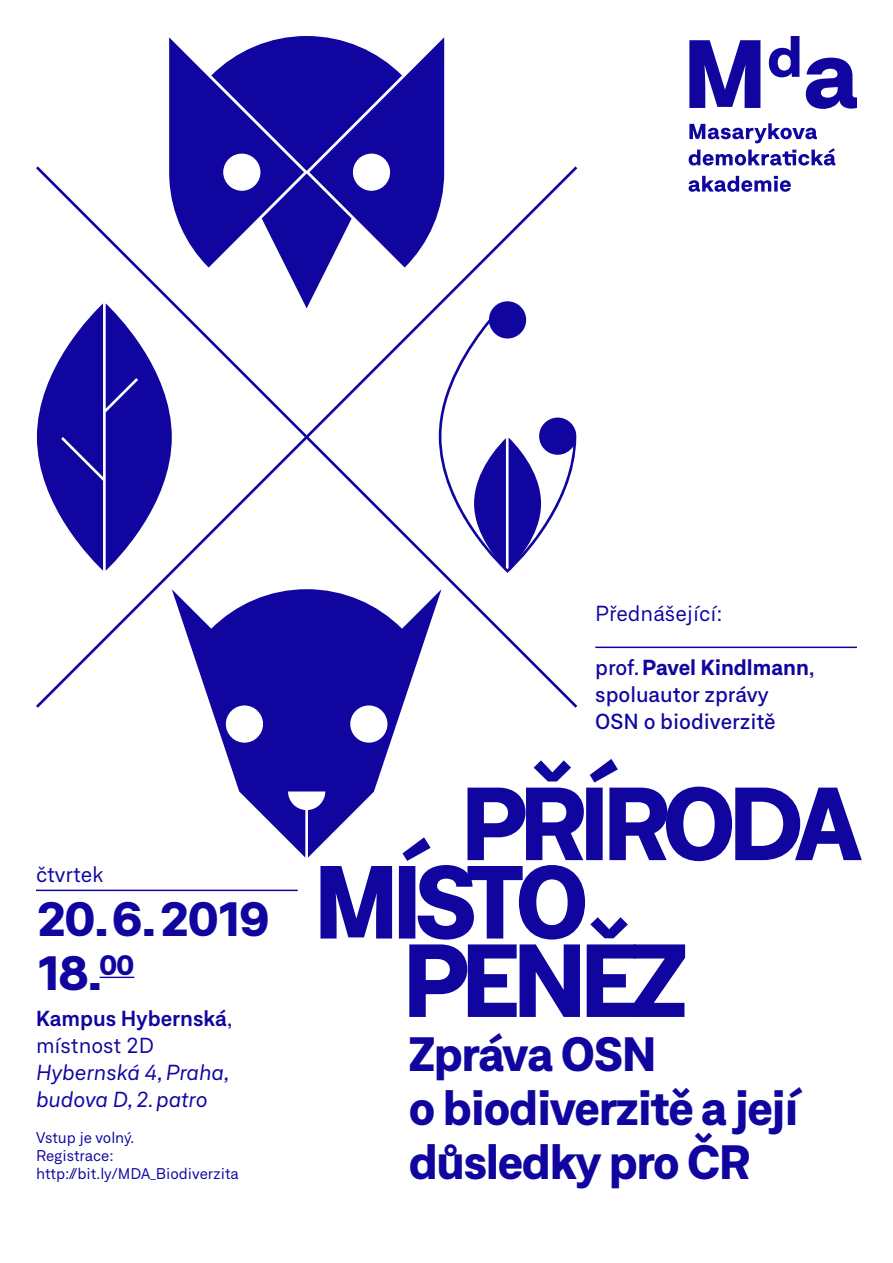
<style>
.page{position:relative;width:893px;height:1263px;background:#fff}
.page>*{position:absolute;margin:0;border:0;box-sizing:border-box;transform-origin:0 0}
.t1{font:800 46.5px/54px "Neufile Grotesk";letter-spacing:-.025em;color:#10069f}
.t2{font:800 expanded 46.5px/54px "Neufile Grotesk";letter-spacing:-.035em;color:#10069f}
.t3{font:500 21px/27px "Neufile Grotesk";color:#10069f}
.t4{font:italic 21px/27px "Neufile Grotesk";color:#10069f}
.t5{font:600 21px/27px "Neufile Grotesk";color:#10069f}
.t6{font:21px "Neufile Grotesk";color:#10069f}
.t7{font:15px/18px "Neufile Grotesk";color:#10069f}
.s1{font-weight:400}
.s2{font-weight:700}
</style>
<div class="page">
<svg style="left:169px;top:36px;width:276px;height:130px"></svg>
<svg style="left:211px;top:708px;width:191px;height:149px;fill:#10069f"></svg>
<svg style="left:36px;top:166px;width:541px;height:542px"></svg>
<svg style="left:320px;top:866px;width:72px;height:72px"></svg>
<svg style="left:399px;top:759px;width:463px;height:258px"></svg>
<svg style="left:689px;top:123px;width:146px;height:43px"></svg>
<svg style="left:688px;top:176px;width:103px;height:16px"></svg>
<svg style="left:689px;top:40px;width:71px;height:68px"></svg>
<svg style="left:769px;top:36px;width:30px;height:41px"></svg>
<svg style="left:806px;top:58px;width:51px;height:51px"></svg>
<hr style="left:595px;top:647px;width:262px;height:1px;background:#10069f">
<hr style="left:36px;top:890px;width:262px;height:1px;background:#10069f">
<hr style="left:100px;top:977px;width:34px;height:1px;background:#10069f">
<h2 class="t6" style="left:36px;top:861px;width:69px">čtvrtek</h2>
<h1 class="t2" style="left:36px;top:892px;width:235px">20. 6. 2019<br>18.<sup>00</sup></h1>
<h2 class="t5" style="left:36px;top:1004px;width:198px">Kampus Hybernská<span class="s1">, místnost 2D</span></h2>
<h2 class="t4" style="left:36px;top:1059px;width:195px">Hybernská 4, Praha, budova D, 2. patro</h2>
<p class="t7" style="left:36px;top:1128px;width:204px">Vstup je volný.<br>Registrace: http://bit.ly/MDA_Biodiverzita</p>
<h2 class="t6" style="left:595px;top:600px;width:128px">Přednášející:</h2>
<h2 class="t3" style="left:595px;top:653px;width:221px">prof. <span class="s2">Pavel Kindlmann</span>, spoluautor zprávy<br>OSN o biodiverzitě</h2>
<h1 class="t1" style="left:409px;top:1026px;width:391px">Zpráva OSN<br>o biodiverzitě a její důsledky pro ČR</h1>
</div>
